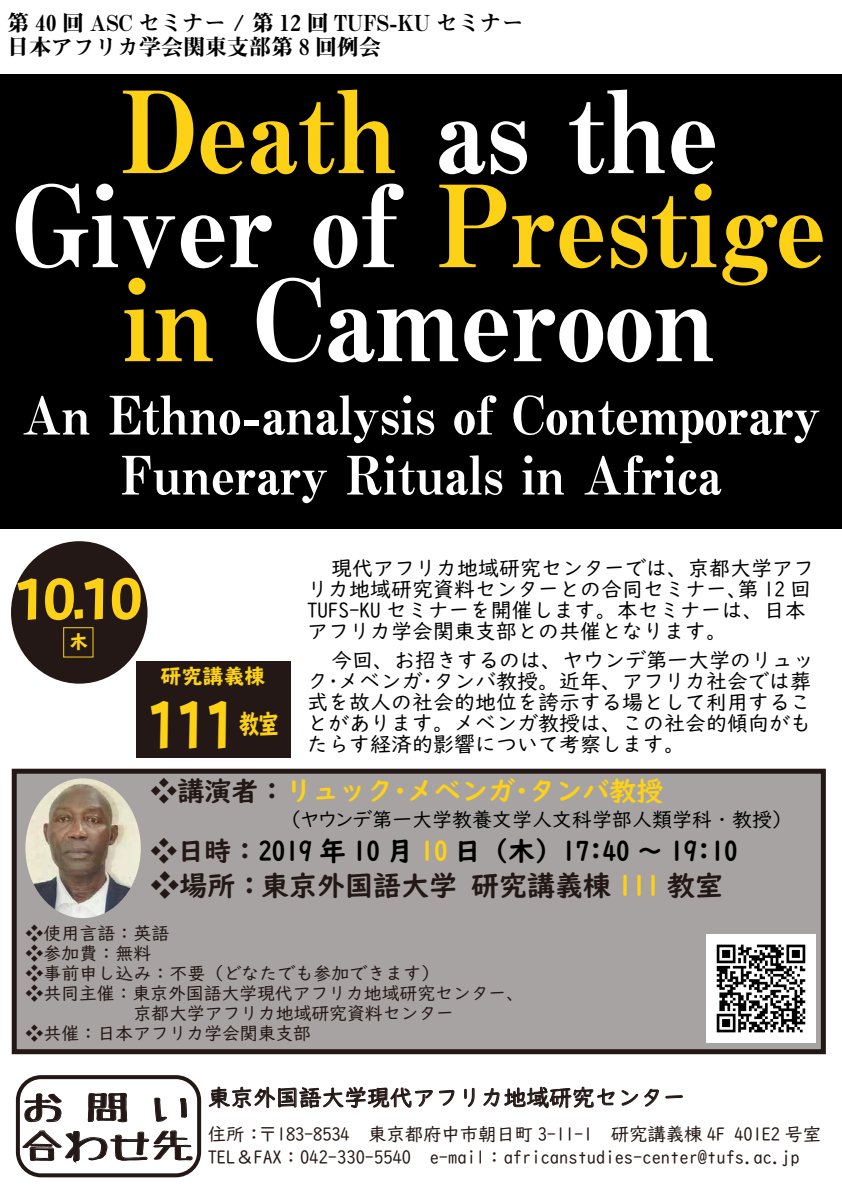
<style>
.page{position:relative;width:842px;height:1191px;background:#fff}
.page>*{position:absolute;margin:0;border:0;box-sizing:border-box;transform-origin:0 0}
.t1{font:113px/94px "Midashi Min Pr 6 N MA31";color:#fff;text-align:center}
.t2{font:700 expanded 64px "TBC Go Std";color:#fcd116;scale:.76 1}
.t3{font:700 expanded 55.8px "TBC Go Std";color:#fcd116;scale:.96 1}
.t4{font:53px/60px "Midashi Min Pr 6 N MA31";color:#fff;text-align:center}
.t5{font:34.3px/38.4px "Tanuki Permanent Marker";color:#231815;scale:1.24 1}
.t6{font:28px "UD Digi Kyokasho N B";color:#231815}
.t7{font:27px "UD Digi Kyokasho N B";color:#000}
.t8{font:27px "UD Digi Kyokasho N B";color:#fcd116}
.t9{font:700 expanded 26.9px "TBC Go Std";color:#fcd116;scale:.76 1}
.t10{font:22.8px "UD Digi Kyokasho N R";color:#231815}
.t11{font:22px/24px "Midashi Min Pr 6 N MA31";color:#000}
.t12{font:21px/21px "UD Digi Kyokasho N R";color:#000}
.t13{font:700 expanded 21px "TBC Go Std";color:#fcd116}
.t14{font:20px "UD Digi Kyokasho NK R";color:#000}
.t15{font:700 expanded 19.5px "TBC Go Std";color:#fcd116;scale:.96 1}
.t16{font:18.5px/22.8px "UD Digi Kyokasho N R";color:#231815}
.t17{font:18px/20px "UD Digi Kyokasho N R";letter-spacing:-.01em;color:#231815}
.s1{color:#fcd116}
.s2{font-family:"Koz Go Pr 6 N";color:#231815}
.s3{color:#231815}
.s4{font-family:"Koz Go Pr 6 N";font-size:29px}
.s5{font-family:"Koz Go Pr 6 N"}
.s6{font-family:"UD Digi Kyokasho NK R"}
</style>
<div class="page">
<div style="left:14px;top:771px;width:809px;height:280px;background:#a7a3a2"></div>
<div style="left:12px;top:768px;width:814px;height:286px;border:5px solid #231815"></div>
<div style="left:0;top:74px;width:842px;height:454px;background:#000"></div>
<img style="left:25px;top:778px;width:116px;height:140px">
<div style="left:136px;top:661px;width:154px;height:97px;background:#231815"></div>
<div style="left:11px;top:541px;width:137px;height:142px;background:#231815;border-radius:50%"></div>
<div style="left:63px;top:627px;width:31px;height:30px;border:1px solid #fcd116"></div>
<img style="left:707px;top:934px;width:109px;height:108px">
<svg style="left:24px;top:1093px;width:38px;height:29px"></svg>
<svg style="left:87px;top:1092px;width:41px;height:30px"></svg>
<svg style="left:154px;top:1097px;width:34px;height:25px"></svg>
<svg style="left:22px;top:1130px;width:171px;height:48px"></svg>
<div style="left:16px;top:1075px;width:185px;height:102px;border:4px solid #231815;border-radius:23px"></div>
<svg style="left:208px;top:1086px;width:225px;height:23px"></svg>
<svg style="left:439px;top:1089px;width:16px;height:17px"></svg>
<svg style="left:464px;top:1087px;width:11px;height:20px"></svg>
<svg style="left:483px;top:1086px;width:132px;height:23px"></svg>
<svg style="left:621px;top:1090px;width:17px;height:16px"></svg>
<svg style="left:644px;top:1088px;width:15px;height:19px"></svg>
<svg style="left:665px;top:1095px;width:18px;height:4px"></svg>
<p class="t11" style="left:7px;top:10px;width:518px">第 40 回 ASC セミナー / 第 12 回 TUFS-KU セミナー日本アフリカ学会関東支部第 8 回例会</p>
<h1 class="t1" style="left:12px;top:82px;width:815px"><span class="s1">Death</span> as the<br>Giver of <span class="s1">Prestige in</span> Cameroon</h1>
<h3 class="t4" style="left:22px;top:384px;width:799px">An Ethno-analysis of Contemporary<br>Funerary Rituals in Africa</h3>
<h3 class="t3" style="left:13px;top:554px;width:138px">10.10</h3>
<p class="t15" style="left:69px;top:625px;width:21px">木</p>
<p class="t13" style="left:160px;top:659px;width:106px">研究講義棟</p>
<h2 class="t2" style="left:147px;top:673px;width:119px">111</h2>
<p class="t9" style="left:239px;top:702px;width:54px">教室</p>
<p class="t12" style="left:307px;top:557px;width:509px;text-indent:24px">現代アフリカ地域研究センターでは、京都大学アフリカ地域研究資料センターとの合同セミナー､第 12 回<br>TUFS-KU セミナーを開催します。本セミナーは、日本アフリカ学会関東支部との共催となります。</p>
<p class="t12" style="left:307px;top:649px;width:509px;text-indent:24px">今回、お招きするのは、ヤウンデ第一大学のリュック･メベンガ･タンバ教授。近年、アフリカ社会では葬式を故人の社会的地位を誇示する場として利用することがあります。メベンガ教授は、この社会的傾向がもたらす経済的影響について考察します。</p>
<p class="t8" style="left:150px;top:774px;width:515px"><span class="s2">❖</span><span class="s3">講演者：</span>リュック･メベンガ･タンバ教授</p>
<p class="t14" style="left:288px;top:808px;width:498px">（ヤウンデ第一大学教養文学人文科学部人類学科・教授）</p>
<p class="t7" style="left:150px;top:834px;width:589px"><span class="s2">❖</span><span class="s3">日時：</span>2019 年 10 月 <span class="s1">10</span> 日（木）17:40 ～ 19:10</p>
<h3 class="t6" style="left:150px;top:868px;width:574px"><span class="s4">❖</span>場所：東京外国語大学 研究講義棟 <span class="s1">111</span> 教室</h3>
<p class="t17" style="left:25px;top:923px;width:145px"><span class="s5">❖</span>使用言語：英語</p>
<p class="t17" style="left:25px;top:943px;width:127px"><span class="s5">❖</span>参加費：無料</p>
<p class="t17" style="left:25px;top:963px;width:415px"><span class="s5">❖</span>事前申し込み：不要（どなたでも参加できます）</p>
<p class="t17" style="left:133px;top:983px;width:392px;text-indent:-108px"><span class="s5">❖</span>共同主催：東京外国語大学現代アフリカ地域研究センター、京都大学アフリカ地域研究資料センター</p>
<p class="t17" style="left:25px;top:1023px;width:287px"><span class="s5">❖</span><span class="s6">共催：</span>日本アフリカ学会関東支部</p>
<h3 class="t5" style="left:21px;top:1087px;width:141px">お 問 い合わせ先</h3>
<p class="t10" style="left:208px;top:1084px;width:480px">東京外国語大学現代アフリカ地域研究センター</p>
<p class="t16" style="left:208px;top:1122px;width:615px">住所：〒183-8534　東京都府中市朝日町 3-11-1　研究講義棟 4F 401E2 号室<br>TEL＆FAX：042-330-5540　e-mail：africanstudies-center@tufs.ac.jp</p>
</div>
